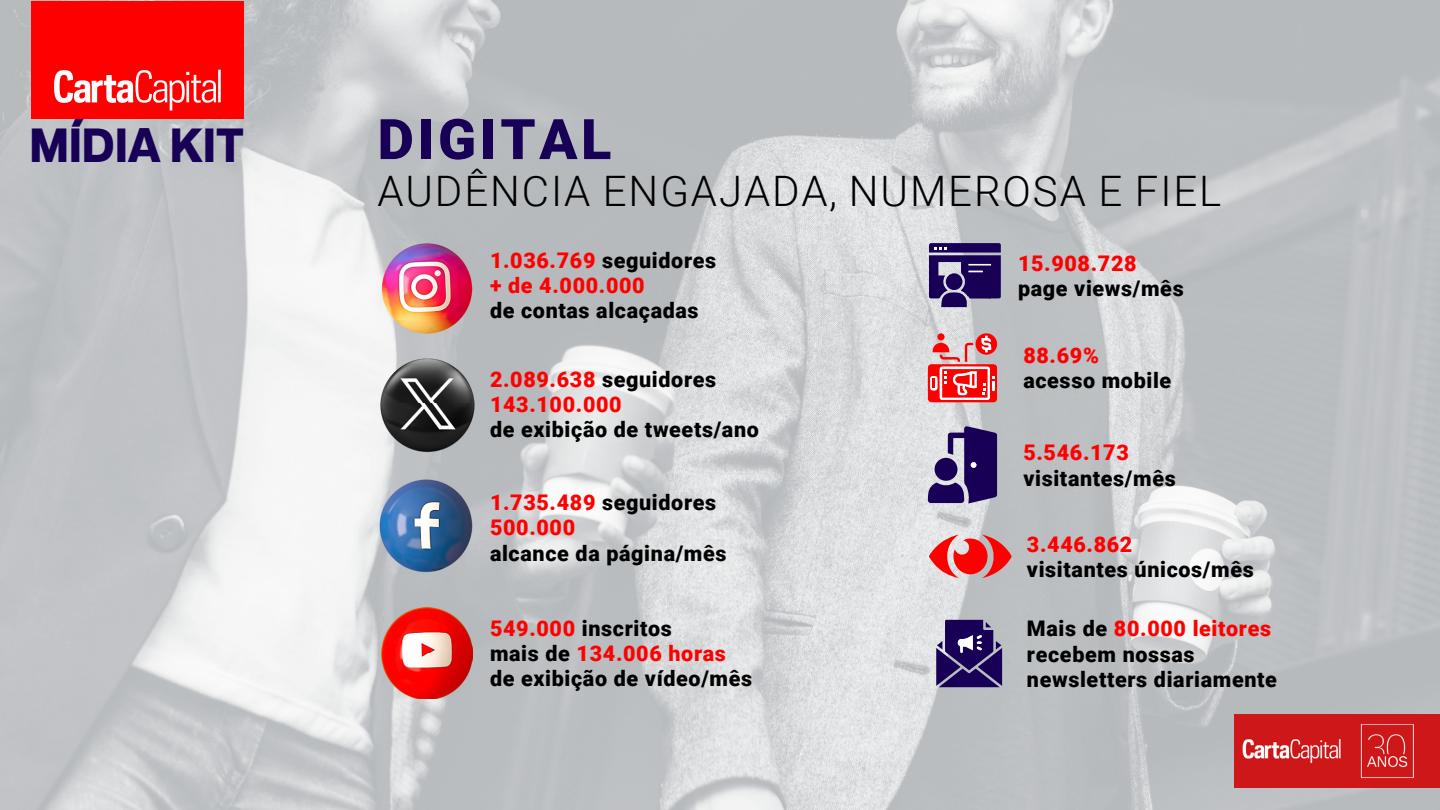
<style>
.page{position:relative;width:1440px;height:810px;background:#fff}
.page>*{position:absolute;margin:0;border:0;box-sizing:border-box;transform-origin:0 0}
.t1{font:900 56px "Roboto";letter-spacing:.065em;color:#170056}
.t2{font:800 43px "Galaxie Polaris";color:#170056}
.t3{font:300 42px "Roboto";letter-spacing:.045em;color:#000}
.t4{font:900 21.6px/25.2px "Roboto";letter-spacing:.03em;color:#000}
.t5{font:900 21.6px/25.2px "Roboto";letter-spacing:.03em;color:#f00}
.s1{color:#000}
.s2{color:#f00}
</style>
<div class="page">
<img style="left:0;top:0;width:1440px;height:810px">
<div style="left:31px;top:1px;width:213px;height:118px;background:#f00"></div>
<svg style="left:54px;top:70px;width:167px;height:41px"></svg>
<img style="left:379px;top:477px;width:99px;height:100px">
<img style="left:381px;top:243px;width:91px;height:91px">
<img style="left:381px;top:608px;width:92px;height:91px">
<svg style="left:929px;top:243px;width:72px;height:64px;background:#473677"></svg>
<svg style="left:928px;top:333px;width:69px;height:69px;background:#ef7374"></svg>
<svg style="left:929px;top:535px;width:83px;height:43px;background:#e7696a"></svg>
<svg style="left:928px;top:426px;width:69px;height:78px;background:#5e5088"></svg>
<svg style="left:936px;top:620px;width:66px;height:67px;background:#453576"></svg>
<img style="left:365px;top:352px;width:119px;height:104px">
<img style="left:1234px;top:714px;width:206px;height:73px">
<h2 class="t2" style="left:30px;top:109px;width:216px">MÍDIA KIT</h2>
<h1 class="t1" style="left:378px;top:100px;width:235px">DIGITAL</h1>
<h3 class="t3" style="left:377px;top:161px;width:846px">AUDÊNCIA ENGAJADA, NUMEROSA E FIEL</h3>
<p class="t5" style="left:490px;top:247px;width:228px">1.036.769 <span class="s1">seguidores </span>+ de 4.000.000</p>
<p class="t4" style="left:490px;top:297px;width:210px">de contas alcaçadas</p>
<p class="t5" style="left:490px;top:366px;width:228px">2.089.638 <span class="s1">seguidores<br></span>143.100.000</p>
<p class="t4" style="left:490px;top:416px;width:270px">de exibição de tweets/ano</p>
<p class="t5" style="left:490px;top:489px;width:228px">1.735.489 <span class="s1">seguidores<br></span>500.000</p>
<p class="t4" style="left:490px;top:539px;width:238px">alcance da página/mês</p>
<p class="t4" style="left:490px;top:615px;width:264px"><span class="s2">549.000</span> inscritos<br>mais de <span class="s2">134.006 horas </span>de exibição de vídeo/mês</p>
<p class="t5" style="left:1018px;top:250px;width:120px">15.908.728</p>
<p class="t4" style="left:1018px;top:275px;width:167px">page views/mês</p>
<p class="t5" style="left:1023px;top:342px;width:77px">88.69%</p>
<p class="t4" style="left:1023px;top:367px;width:149px">acesso mobile</p>
<p class="t5" style="left:1023px;top:439px;width:107px">5.546.173</p>
<p class="t4" style="left:1023px;top:465px;width:154px">visitantes/mês</p>
<p class="t5" style="left:1027px;top:531px;width:107px">3.446.862</p>
<p class="t4" style="left:1027px;top:556px;width:228px">visitantes únicos/mês</p>
<p class="t4" style="left:1027px;top:615px;width:251px">Mais de <span class="s2">80.000 leitores </span>recebem nossas newsletters diariamente</p>
</div>
